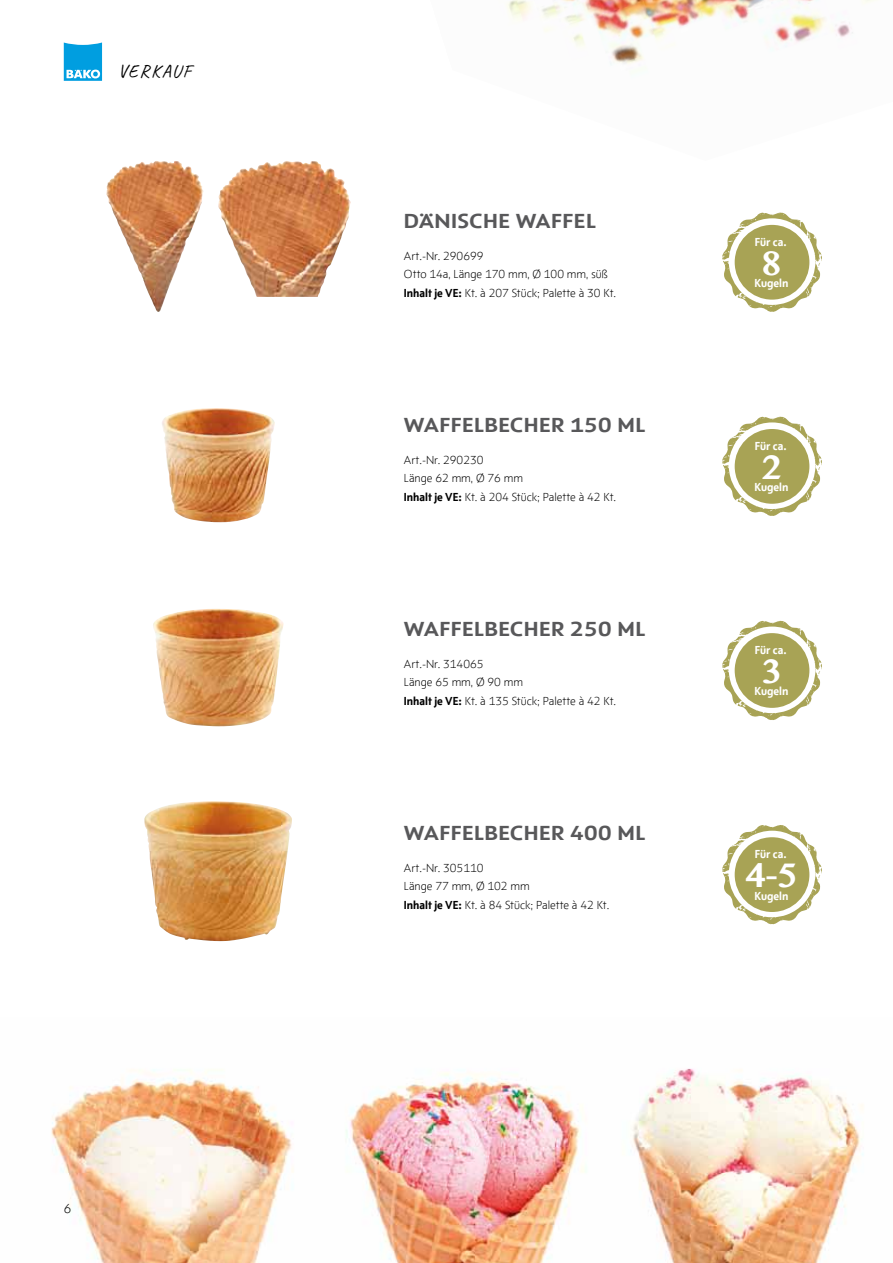
<style>
.page{position:relative;width:893px;height:1263px;background:#fff}
.page>*{position:absolute;margin:0;border:0;box-sizing:border-box;transform-origin:0 0}
.t1{font:700 36px "Lao MN";color:#fff}
.t2{font:700 21px "BAEK Otype";letter-spacing:.02em;color:#58585a;scale:1.15 1}
.t3{font:18px "Caveat";color:#000}
.t4{font:300 13.5px "BAEK Otype";color:#000}
.t5{font:300 12px/18px "BAEK Otype";color:#000}
.t6{font:700 12px "BAEK Otype";letter-spacing:-.005em;color:#fff}
.s1{font-weight:700}
</style>
<div class="page">
<svg style="left:64px;top:43px;width:38px;height:38px"></svg>
<img style="left:51px;top:1068px;width:813px;height:195px">
<svg style="left:722px;top:212px;width:100px;height:100px"></svg>
<div style="left:735px;top:225px;width:74px;height:75px;background:#a8a355;border-radius:50%"></div>
<svg style="left:722px;top:417px;width:100px;height:99px"></svg>
<div style="left:735px;top:429px;width:74px;height:75px;background:#a8a355;border-radius:50%"></div>
<svg style="left:722px;top:621px;width:100px;height:99px"></svg>
<div style="left:735px;top:633px;width:74px;height:75px;background:#a8a355;border-radius:50%"></div>
<svg style="left:722px;top:825px;width:100px;height:99px"></svg>
<div style="left:735px;top:837px;width:74px;height:75px;background:#a8a355;border-radius:50%"></div>
<img style="left:218px;top:161px;width:133px;height:136px">
<img style="left:106px;top:161px;width:98px;height:151px">
<img style="left:162px;top:408px;width:113px;height:114px">
<img style="left:153px;top:609px;width:130px;height:117px">
<img style="left:144px;top:801px;width:148px;height:140px">
<img style="left:507px;top:0;width:368px;height:65px">
<h3 class="t3" style="left:118px;top:60px;width:23px">VERKAUF</h3>
<p class="t4" style="left:64px;top:1200px;width:9px">6</p>
<h2 class="t2" style="left:404px;top:208px;width:168px">Dänische Waffel</h2>
<p class="t5" style="left:404px;top:246px;width:205px">Art.-Nr. 290699<br>Otto 14a, Länge 170 mm, Ø 100 mm, süß</p>
<p class="t5" style="left:404px;top:284px;width:214px"><span class="s1">Inhalt je VE:</span> Kt. à 207 Stück; Palette à 30 Kt.</p>
<h2 class="t2" style="left:404px;top:412px;width:212px">Waffelbecher 150 ml</h2>
<p class="t5" style="left:404px;top:451px;width:121px">Art.-Nr. 290230<br>Länge 62 mm, Ø 76 mm</p>
<p class="t5" style="left:404px;top:488px;width:214px"><span class="s1">Inhalt je VE:</span> Kt. à 204 Stück; Palette à 42 Kt.</p>
<h2 class="t2" style="left:404px;top:616px;width:212px">Waffelbecher 250 ml</h2>
<p class="t5" style="left:404px;top:655px;width:121px">Art.-Nr. 314065<br>Länge 65 mm, Ø 90 mm</p>
<p class="t5" style="left:404px;top:692px;width:214px"><span class="s1">Inhalt je VE:</span> Kt. à 135 Stück; Palette à 42 Kt.</p>
<h2 class="t2" style="left:404px;top:820px;width:212px">Waffelbecher 400 ml</h2>
<p class="t5" style="left:404px;top:859px;width:127px">Art.-Nr. 305110<br>Länge 77 mm, Ø 102 mm</p>
<p class="t5" style="left:404px;top:896px;width:207px"><span class="s1">Inhalt je VE:</span> Kt. à 84 Stück; Palette à 42 Kt.</p>
<p class="t6" style="left:755px;top:234px;width:33px">Für ca.</p>
<h1 class="t1" style="left:761px;top:241px;width:22px">8</h1>
<p class="t6" style="left:754px;top:276px;width:35px">Kugeln</p>
<p class="t6" style="left:755px;top:438px;width:33px">Für ca.</p>
<h1 class="t1" style="left:761px;top:445px;width:22px">2</h1>
<p class="t6" style="left:754px;top:480px;width:35px">Kugeln</p>
<p class="t6" style="left:755px;top:642px;width:33px">Für ca.</p>
<h1 class="t1" style="left:761px;top:649px;width:22px">3</h1>
<p class="t6" style="left:754px;top:684px;width:35px">Kugeln</p>
<p class="t6" style="left:755px;top:847px;width:33px">Für ca.</p>
<h1 class="t1" style="left:746px;top:853px;width:53px">4-5</h1>
<p class="t6" style="left:754px;top:888px;width:35px">Kugeln</p>
</div>
